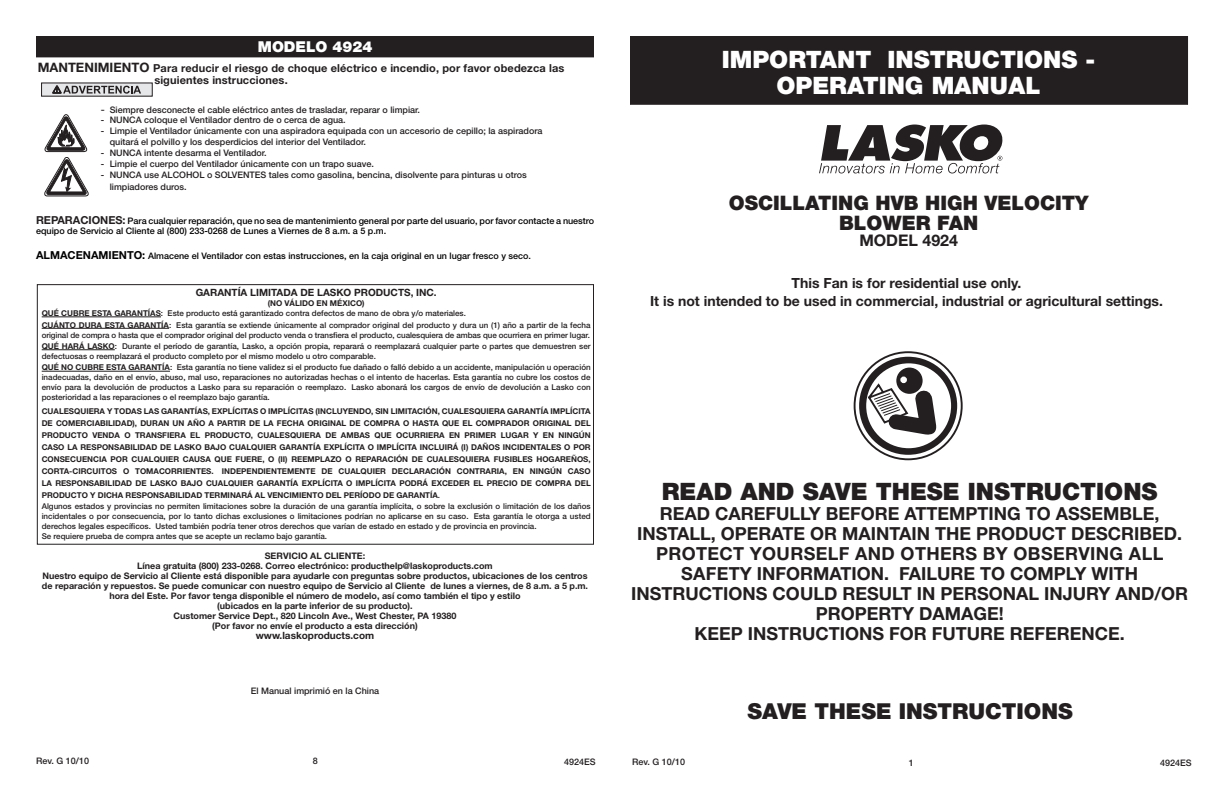
<style>
.page{position:relative;width:1224px;height:792px;background:#fff}
.page>*{position:absolute;margin:0;border:0;box-sizing:border-box;transform-origin:0 0}
.t1{font:900 24px/26px "Helvetica Neue";color:#fff;text-align:center}
.t2{font:900 24px "Helvetica Neue";color:#231f20}
.t3{font:900 22px "Helvetica Neue";color:#231f20}
.t4{font:900 20px/20px "Helvetica Neue";color:#231f20;text-align:center}
.t5{font:700 18px/20px "Helvetica Neue";color:#231f20;text-align:center}
.t6{font:700 16px "Helvetica Neue";color:#231f20}
.t7{font:900 15px "Helvetica Neue";color:#fff}
.t8{font:700 14px/17.8px "Helvetica Neue";color:#231f20;text-align:center}
.t9{font:700 11px/12px "Helvetica Neue";letter-spacing:.01em;color:#231f20}
.t10{font:700 10px "Helvetica Neue";color:#231f20}
.t11{font:700 9px/10px "Helvetica Neue";color:#231f20;text-align:center}
.t12{font:500 9px/11px "Helvetica Neue";color:#231f20}
.t13{font:500 9px/10px "Helvetica Neue";color:#000}
.t14{font:500 8px/10px "Helvetica Neue";color:#231f20}
.t15{font:700 8px/11.9px "Helvetica Neue";color:#231f20}
.s1{font-size:13px}
.s2{font-family:"Times New Roman";font-weight:400;font-size:12px}
.s3{font-weight:700;font-size:11px;color:#231f20}
.s4{font-weight:700;font-size:11px}
.s5{font-weight:700}
.s6{font-weight:500}
</style>
<div class="page">
<div style="left:36px;top:36px;width:558px;height:21px;background:#231f20"></div>
<svg style="left:41px;top:83px;width:112px;height:13px"></svg>
<div style="left:42px;top:83px;width:110px;height:13px;background:#e6e7e9"></div>
<svg style="left:53px;top:85px;width:88px;height:9px"></svg>
<div style="left:630px;top:37px;width:558px;height:67px;background:#231f20"></div>
<div style="left:630px;top:36px;width:558px;height:69px;border:1px solid #231f20"></div>
<div style="left:854px;top:351px;width:109px;height:109px;border:2px solid #231f20;border-radius:50%"></div>
<svg style="left:858px;top:356px;width:100px;height:100px"></svg>
<div style="left:900px;top:377px;width:7px;height:6px;border:2px solid #fff;border-radius:50%"></div>
<svg style="left:44px;top:114px;width:45px;height:82px"></svg>
<svg style="left:819px;top:125px;width:184px;height:48px"></svg>
<hr style="left:42px;top:317px;width:119px;height:1px;background:#231f20">
<hr style="left:42px;top:328px;width:127px;height:1px;background:#231f20">
<hr style="left:42px;top:350px;width:73px;height:1px;background:#231f20">
<hr style="left:42px;top:371px;width:128px;height:1px;background:#231f20">
<div style="left:37px;top:284px;width:557px;height:261px;border:1px solid #231f20"></div>
<h3 class="t7" style="left:258px;top:38px;width:116px">MODELO 4924</h3>
<h3 class="t9" style="left:154px;top:62px;width:412px;text-indent:-117px"><span class="s1">MANTENIMIENTO</span> Para reducir el riesgo de choque eléctrico e incendio, por favor obedezca las siguientes instrucciones.</h3>
<p class="t12" style="left:101px;top:104px;width:321px"><span class="s2">-</span> Siempre desconecte el cable eléctrico antes de trasladar, reparar o limpiar.</p>
<p class="t12" style="left:101px;top:114px;width:246px">- NUNCA coloque el Ventilador dentro de o cerca de agua.</p>
<p class="t12" style="left:110px;top:125px;width:434px;text-indent:-9px">- Limpie el Ventilador únicamente con una aspiradora equipada con un accesorio de cepillo; la aspiradora quitará el polvillo y los desperdicios del interior del Ventilador.</p>
<p class="t12" style="left:101px;top:147px;width:167px">- NUNCA intente desarma el Ventilador.</p>
<p class="t12" style="left:101px;top:158px;width:275px">- Limpie el cuerpo del Ventilador únicamente con un trapo suave.</p>
<p class="t12" style="left:110px;top:168px;width:419px;line-height:12.5px;text-indent:-9px">- NUNCA use ALCOHOL o SOLVENTES tales como gasolina, bencina, disolvente para pinturas u otros limpiadores duros.</p>
<p class="t13" style="left:36px;top:215px;width:560px"><span class="s3">REPARACIONES:</span> Para cualquier reparación, que no sea de mantenimiento general por parte del usuario, por favor contacte a nuestro equipo de Servicio al Cliente al (800) 233-0268 de Lunes a Viernes de 8 a.m. a 5 p.m.</p>
<p class="t13" style="left:36px;top:250px;width:497px"><span class="s4">ALMACENAMIENTO:</span> Almacene el Ventilador con estas instrucciones, en la caja original en un lugar fresco y seco.</p>
<p class="t10" style="left:196px;top:286px;width:243px">GARANTÍA LIMITADA DE LASKO PRODUCTS, INC.</p>
<p class="t14" style="left:42px;top:298px;width:426px;text-indent:226px"><span class="s5">(NO VÁLIDO EN MÉXICO)<br>QUÉ CUBRE ESTA GARANTÍAS</span>: Este producto está garantizado contra defectos de mano de obra y/o materiales.</p>
<p class="t14" style="left:42px;top:320px;width:550px"><span class="s5">CUÁNTO DURA ESTA GARANTÍA</span>: Esta garantía se extiende únicamente al comprador original del producto y dura un (1) año a partir de la fecha original de compra o hasta que el comprador original del producto venda o transfiera el producto, cualesquiera de ambas que ocurriera en primer lugar.</p>
<p class="t14" style="left:42px;top:341px;width:550px"><span class="s5">QUÉ HARÁ LASKO</span>: Durante el período de garantía, Lasko, a opción propia, reparará o reemplazará cualquier parte o partes que demuestren ser defectuosas o reemplazará el producto completo por el mismo modelo u otro comparable.</p>
<p class="t14" style="left:42px;top:362px;width:551px;text-align:justify"><span class="s5">QUÉ NO CUBRE ESTA GARANTÍA</span>: Esta garantía no tiene validez si el producto fue dañado o falló debido a un accidente, manipulación u operación inadecuadas, daño en el envío, abuso, mal uso, reparaciones no autorizadas hechas o el intento de hacerlas. Esta garantía no cubre los costos de envío para la devolución de productos a Lasko para su reparación o reemplazo. Lasko abonará los cargos de envío de devolución a Lasko con posterioridad a las reparaciones o el reemplazo bajo garantía.</p>
<p class="t15" style="left:42px;top:405px;width:551px">CUALESQUIERA Y TODAS LAS GARANTÍAS, EXPLÍCITAS O IMPLÍCITAS (INCLUYENDO, SIN LIMITACIÓN, CUALESQUIERA GARANTÍA IMPLÍCITA DE COMERCIABILIDAD), DURAN UN AÑO A PARTIR DE LA FECHA ORIGINAL DE COMPRA O HASTA QUE EL COMPRADOR ORIGINAL DEL PRODUCTO VENDA O TRANSFIERA EL PRODUCTO, CUALESQUIERA DE AMBAS QUE OCURRIERA EN PRIMER LUGAR Y EN NINGÚN CASO LA RESPONSABILIDAD DE LASKO BAJO CUALQUIER GARANTÍA EXPLÍCITA O IMPLÍCITA INCLUIRÁ (I) DAÑOS INCIDENTALES O POR CONSECUENCIA POR CUALQUIER CAUSA QUE FUERE, O (II) REEMPLAZO O REPARACIÓN DE CUALESQUIERA FUSIBLES HOGAREÑOS, CORTA-CIRCUITOS O TOMACORRIENTES. INDEPENDIENTEMENTE DE CUALQUIER DECLARACIÓN CONTRARIA, EN NINGÚN CASO LA RESPONSABILIDAD DE LASKO BAJO CUALQUIER GARANTÍA EXPLÍCITA O IMPLÍCITA PODRÁ EXCEDER EL PRECIO DE COMPRA DEL PRODUCTO Y DICHA RESPONSABILIDAD TERMINARÁ AL VENCIMIENTO DEL PERÍODO DE GARANTÍA<span class="s6">.<br>Algunos estados y provincias no permiten limitaciones sobre la duración de una garantía implícita, o sobre la exclusión o limitación de los daños</span></p>
<p class="t14" style="left:42px;top:511px;width:550px">incidentales o por consecuencia, por lo tanto dichas exclusiones o limitaciones podrían no aplicarse en su caso. Esta garantía le otorga a usted derechos legales específicos. Usted también podría tener otros derechos que varían de estado en estado y de provincia en provincia.<br>Se requiere prueba de compra antes que se acepte un reclamo bajo garantía.</p>
<p class="t11" style="left:42px;top:550px;width:548px">SERVICIO AL CLIENTE:<br>Línea gratuita (800) 233-0268. Correo electrónico: producthelp@laskoproducts.com<br>Nuestro equipo de Servicio al Cliente está disponible para ayudarle con preguntas sobre productos, ubicaciones de los centros de reparación y repuestos. Se puede comunicar con nuestro equipo de Servicio al Cliente de lunes a viernes, de 8 a.m. a 5 p.m. hora del Este. Por favor tenga disponible el número de modelo, así como también el tipo y estilo<br>(ubicados en la parte inferior de su producto).<br>Customer Service Dept., 820 Lincoln Ave., West Chester, PA 19380<br>(Por favor no envíe el producto a esta dirección)</p>
<p class="t10" style="left:256px;top:629px;width:120px">www.laskoproducts.com</p>
<p class="t12" style="left:251px;top:685px;width:130px">El Manual imprimió en la China</p>
<p class="t12" style="left:36px;top:755px;width:54px">Rev. G 10/10</p>
<p class="t12" style="left:313px;top:755px;width:7px">8</p>
<p class="t12" style="left:564px;top:756px;width:33px">4924ES</p>
<h1 class="t1" style="left:722px;top:46px;width:375px">IMPORTANT INSTRUCTIONS -<br>OPERATING MANUAL</h1>
<h3 class="t4" style="left:729px;top:193px;width:361px">OSCILLATING HVB HIGH VELOCITY<br>BLOWER FAN</h3>
<h3 class="t6" style="left:859px;top:230px;width:100px">MODEL 4924</h3>
<h3 class="t8" style="left:650px;top:274px;width:514px">This Fan is for residential use only.<br>It is not intended to be used in commercial, industrial or agricultural settings.</h3>
<h1 class="t2" style="left:662px;top:477px;width:497px">READ AND SAVE THESE INSTRUCTIONS</h1>
<p class="t5" style="left:631px;top:503px;width:558px">READ CAREFULLY BEFORE ATTEMPTING TO ASSEMBLE, INSTALL, OPERATE OR MAINTAIN THE PRODUCT DESCRIBED.<br>PROTECT YOURSELF AND OTHERS BY OBSERVING ALL SAFETY INFORMATION. FAILURE TO COMPLY WITH INSTRUCTIONS COULD RESULT IN PERSONAL INJURY AND/OR PROPERTY DAMAGE!<br>KEEP INSTRUCTIONS FOR FUTURE REFERENCE.</p>
<h2 class="t3" style="left:747px;top:698px;width:327px">SAVE THESE INSTRUCTIONS</h2>
<p class="t12" style="left:632px;top:756px;width:54px">Rev. G 10/10</p>
<p class="t12" style="left:909px;top:757px;width:7px">1</p>
<p class="t12" style="left:1160px;top:757px;width:33px">4924ES</p>
</div>
